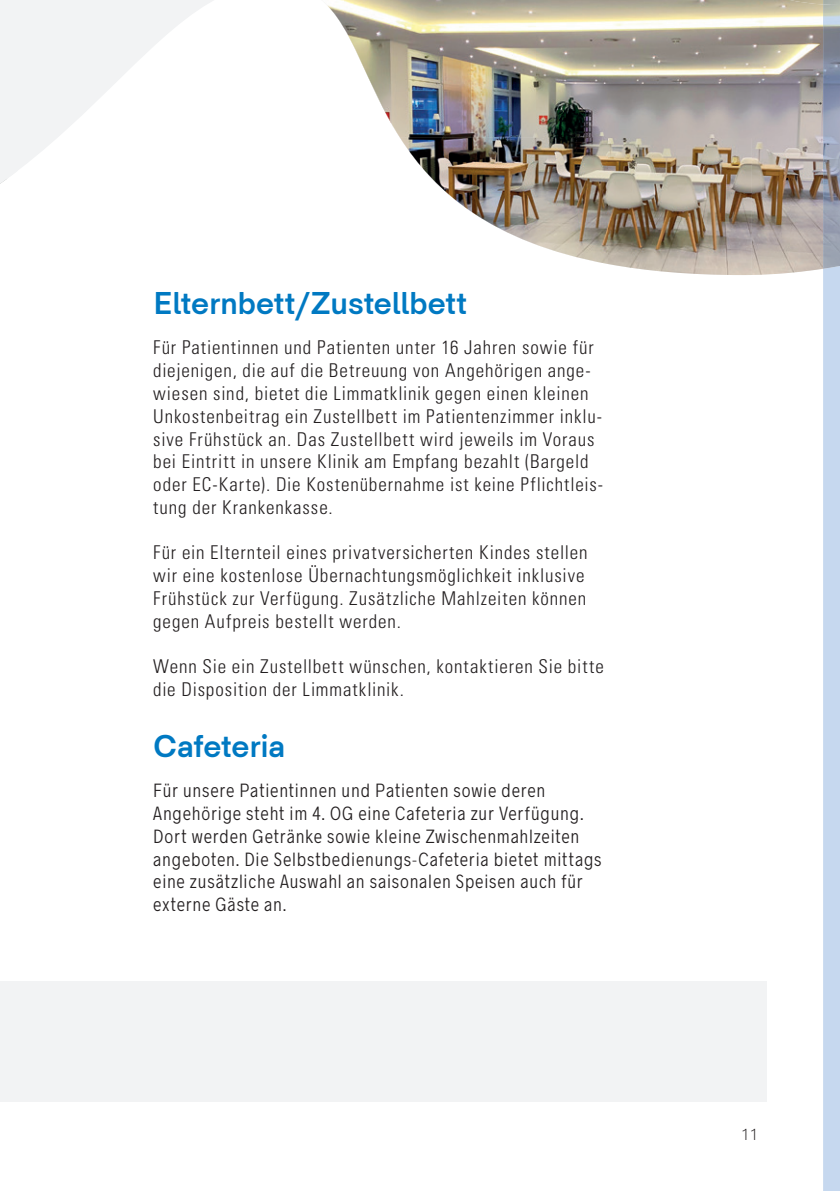
<style>
.page{position:relative;width:840px;height:1191px;background:#fff}
.page>*{position:absolute;margin:0;border:0;box-sizing:border-box;transform-origin:0 0}
.t1{font:700 32px "HK Sentiments";letter-spacing:-.01em;color:#0079c2}
.t2{font:300 condensed 19px/22.8px "Univers LT Std";letter-spacing:.05em;color:#231f20}
.t3{font:300 condensed 19px/22.8px "Radnika";letter-spacing:.045em;color:#231f20}
.t4{font:300 16px "HK Sentiments";color:#231f20}
</style>
<div class="page">
<div style="left:0;top:981px;width:766px;height:121px;background:#f2f3f4"></div>
<svg style="left:62px;top:0;width:151px;height:133px"></svg>
<img style="left:822px;top:0;width:17px;height:4px">
<img style="left:327px;top:0;width:424px;height:137px">
<img style="left:751px;top:0;width:71px;height:275px">
<img style="left:399px;top:137px;width:208px;height:127px">
<img style="left:607px;top:137px;width:144px;height:138px">
<svg style="left:0;top:0;width:62px;height:184px"></svg>
<div style="left:823px;top:269px;width:16px;height:922px;background:#c6d8ef"></div>
<img style="left:822px;top:4px;width:17px;height:265px">
<h1 class="t1" style="left:153px;top:279px;width:315px">Elternbett/Zustellbett</h1>
<p class="t2" style="left:153px;top:336px;width:451px">Für Patientinnen und Patienten unter 16 Jahren sowie für diejenigen, die auf die Betreuung von Angehörigen ange&shy;wiesen sind, bietet die Limmatklinik gegen einen kleinen Unkostenbeitrag ein Zustellbett im Patientenzimmer inklu&shy;sive Frühstück an. Das Zustellbett wird jeweils im Voraus bei Eintritt in unsere Klinik am Empfang bezahlt (Bargeld oder EC-Karte). Die Kostenübernahme ist keine Pflichtleis&shy;tung der Krankenkasse.</p>
<p class="t2" style="left:153px;top:541px;width:435px">Für ein Elternteil eines privatversicherten Kindes stellen wir eine kostenlose Übernachtungsmöglichkeit inklusive Frühstück zur Verfügung. Zusätzliche Mahlzeiten können gegen Aufpreis bestellt werden.</p>
<p class="t2" style="left:153px;top:655px;width:452px">Wenn Sie ein Zustellbett wünschen, kontaktieren Sie bitte die Disposition der Limmatklinik.</p>
<h1 class="t1" style="left:153px;top:722px;width:133px">Cafeteria</h1>
<p class="t3" style="left:153px;top:778px;width:449px">Für unsere Patientinnen und Patienten sowie deren Angehörige steht im 4. OG eine Cafeteria zur Verfügung.<br>Dort werden Getränke sowie kleine Zwischenmahlzeiten angeboten. Die Selbstbedienungs-Cafeteria bietet mittags eine zusätzliche Auswahl an saisonalen Speisen auch für externe Gäste an.</p>
<p class="t4" style="left:740px;top:1122px;width:19px">11</p>
</div>
